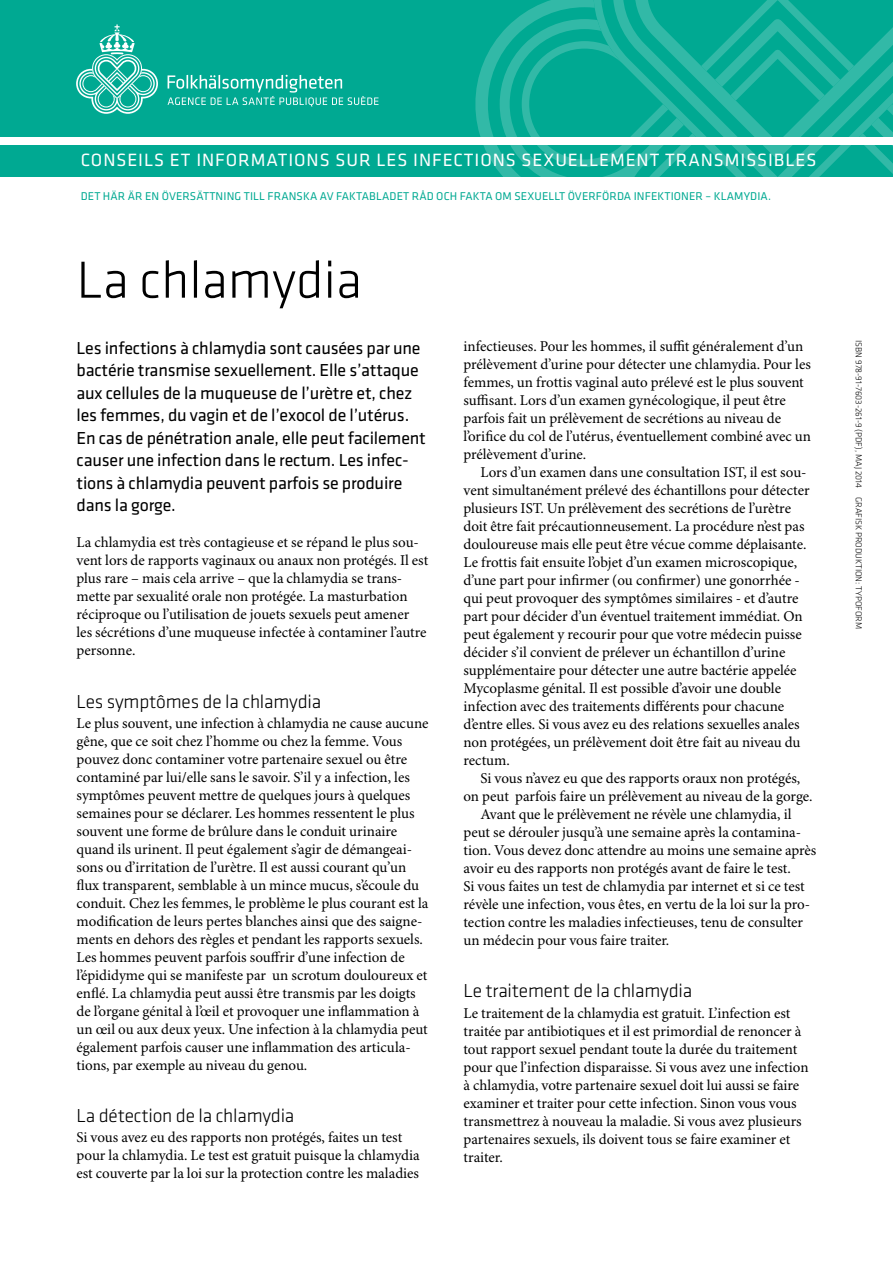
<style>
.page{position:relative;width:893px;height:1263px;background:#fff}
.page>*{position:absolute;margin:0;border:0;box-sizing:border-box;transform-origin:0 0}
.t1{font:300 54px "Klavika";color:#000}
.t2{font:300 19.5px "Klavika";letter-spacing:-.01em;color:#000}
.t3{font:18.45px "Klavika";letter-spacing:.05em;color:#fff}
.t4{font:18px/22.5px "Klavika";letter-spacing:-.01em;color:#000}
.t5{font:15px/18px "Minion Pro";color:#000}
.t6{font:11.7px "Klavika";letter-spacing:.01em;color:#00a992}
.t7{font:300 9px "Klavika";color:#000}
</style>
<div class="page">
<div style="left:0;top:0;width:893px;height:137px;background:#00a992"></div>
<div style="left:0;top:145px;width:893px;height:32px;background:#00a992"></div>
<svg style="left:475px;top:15px;width:47px;height:158px"></svg>
<svg style="left:500px;top:19px;width:22px;height:158px"></svg>
<svg style="left:522px;top:0;width:371px;height:177px"></svg>
<svg style="left:76px;top:24px;width:82px;height:90px"></svg>
<svg style="left:168px;top:75px;width:210px;height:32px"></svg>
<p class="t3" style="left:81px;top:150px;width:498px">Conseils et informations sur les infections sexuelle</p>
<p class="t3" style="left:610px;top:150px;width:208px">ment transmissibles</p>
<p class="t6" style="left:81px;top:190px;width:692px">Det här är en översättning till Franska av faktabladet Råd och fakta om sexuellt överförda infe ktioner – klamydia.</p>
<h1 class="t1" style="left:77px;top:250px;width:287px">La chlamydia</h1>
<p class="t4" style="left:77px;top:337px;width:351px">Les infections à chlamydia sont causées par une bactérie transmise sexuellement. Elle s’attaque aux cellules de la muqueuse de l’urètre et, chez les femmes, du vagin et de l’exocol de l’utérus.<br>En cas de pénétration anale, elle peut facilement causer une infection dans le rectum. Les infec&shy;tions à chlamydia peuvent parfois se produire dans la gorge.</p>
<p class="t5" style="left:77px;top:534px;width:353px">La chlamydia est très contagieuse et se répand le plus sou&shy;vent lors de rapports vaginaux ou anaux non protégés. Il est plus rare – mais cela arrive – que la chlamydia se trans&shy;mette par sexualité orale non protégée. La masturbation réciproque ou l’utilisation de jouets sexuels peut amener les sécrétions d’une muqueuse infectée à contaminer l’autre personne.</p>
<h2 class="t2" style="left:77px;top:690px;width:246px">Les symptômes de la chlamydia</h2>
<p class="t5" style="left:77px;top:714px;width:354px">Le plus souvent, une infection à chlamydia ne cause aucune gêne, que ce soit chez l’homme ou chez la femme. Vous pouvez donc contaminer votre partenaire sexuel ou être contaminé par lui/elle sans le savoir. S’il y a infection, les symptômes peuvent mettre de quelques jours à quelques semaines pour se déclarer. Les hommes ressentent le plus souvent une forme de brûlure dans le conduit urinaire quand ils urinent. Il peut également s’agir de démangeai&shy;sons ou d’irritation de l’urètre. Il est aussi courant qu’un flux transparent, semblable à un mince mucus, s’écoule du conduit. Chez les femmes, le problème le plus courant est la modification de leurs pertes blanches ainsi que des saigne&shy;ments en dehors des règles et pendant les rapports sexuels.<br>Les hommes peuvent parfois souffrir d’une infection de l’épididyme qui se manifeste par un scrotum douloureux et enflé. La chlamydia peut aussi être transmis par les doigts de l’organe génital à l’œil et provoquer une inflammation à un œil ou aux deux yeux. Une infection à la chlamydia peut également parfois causer une inflammation des articula&shy;tions, par exemple au niveau du genou.</p>
<h2 class="t2" style="left:77px;top:1105px;width:219px">La détection de la chlamydia</h2>
<p class="t5" style="left:77px;top:1129px;width:345px">Si vous avez eu des rapports non protégés, faites un test pour la chlamydia. Le test est gratuit puisque la chlamydia est couverte par la loi sur la protection contre les maladies</p>
<p class="t5" style="left:463px;top:338px;width:349px">infectieuses. Pour les hommes, il suffit généralement d’un prélèvement d’urine pour détecter une chlamydia. Pour les femmes, un frottis vaginal auto prélevé est le plus souvent suffisant. Lors d’un examen gynécologique, il peut être parfois fait un prélèvement de secrétions au niveau de l’orifice du col de l’utérus, éventuellement combiné avec un prélèvement d’urine.</p>
<p class="t5" style="left:463px;top:464px;width:348px;text-indent:17px">Lors d’un examen dans une consultation IST, il est sou&shy;vent simultanément prélevé des échantillons pour détecter plusieurs IST. Un prélèvement des secrétions de l’urètre doit être fait précautionneusement. La procédure n’est pas douloureuse mais elle peut être vécue comme déplaisante.<br>Le frottis fait ensuite l’objet d’un examen microscopique, d’une part pour infirmer (ou confirmer) une gonorrhée - qui peut provoquer des symptômes similaires - et d’autre part pour décider d’un éventuel traitement immédiat. On peut également y recourir pour que votre médecin puisse décider s’il convient de prélever un échantillon d’urine supplémentaire pour détecter une autre bactérie appelée Mycoplasme génital. Il est possible d’avoir une double infection avec des traitements différents pour chacune d’entre elles. Si vous avez eu des relations sexuelles anales non protégées, un prélèvement doit être fait au niveau du rectum.</p>
<p class="t5" style="left:480px;top:770px;width:321px">Si vous n’avez eu que des rapports oraux non protégés,</p>
<p class="t5" style="left:463px;top:788px;width:351px">on peut parfois faire un prélèvement au niveau de la gorge.</p>
<p class="t5" style="left:480px;top:806px;width:313px">Avant que le prélèvement ne révèle une chlamydia, il</p>
<p class="t5" style="left:463px;top:824px;width:339px">peut se dérouler jusqu’à une semaine après la contamina-</p>
<p class="t5" style="left:463px;top:842px;width:354px">tion. Vous devez donc attendre au moins une semaine après</p>
<p class="t5" style="left:463px;top:860px;width:329px">avoir eu des rapports non protégés avant de faire le test.</p>
<p class="t5" style="left:463px;top:878px;width:343px">Si vous faites un test de chlamydia par internet et si ce test</p>
<p class="t5" style="left:463px;top:896px;width:348px">révèle une infection, vous êtes, en vertu de la loi sur la pro-</p>
<p class="t5" style="left:463px;top:914px;width:341px">tection contre les maladies infectieuses, tenu de consulter</p>
<p class="t5" style="left:463px;top:932px;width:207px">un médecin pour vous faire traiter.</p>
<h2 class="t2" style="left:463px;top:980px;width:230px">Le traitement de la chlamydia</h2>
<p class="t5" style="left:463px;top:1004px;width:347px">Le traitement de la chlamydia est gratuit. L’infection est traitée par antibiotiques et il est primordial de renoncer à tout rapport sexuel pendant toute la durée du traitement pour que l’infection disparaisse. Si vous avez une infection à chlamydia, votre partenaire sexuel doit lui aussi se faire examiner et traiter pour cette infection. Sinon vous vous transmettrez à nouveau la maladie. Si vous avez plusieurs partenaires sexuels, ils doivent tous se faire examiner et traiter.</p>
<p class="t7" style="left:864px;top:340px;width:290px;rotate:90deg">ISBN 978-91-7603-261-9 (pdf), maj 2014 GRAFISK PRODUKTION: TYPOFORM</p>
</div>
